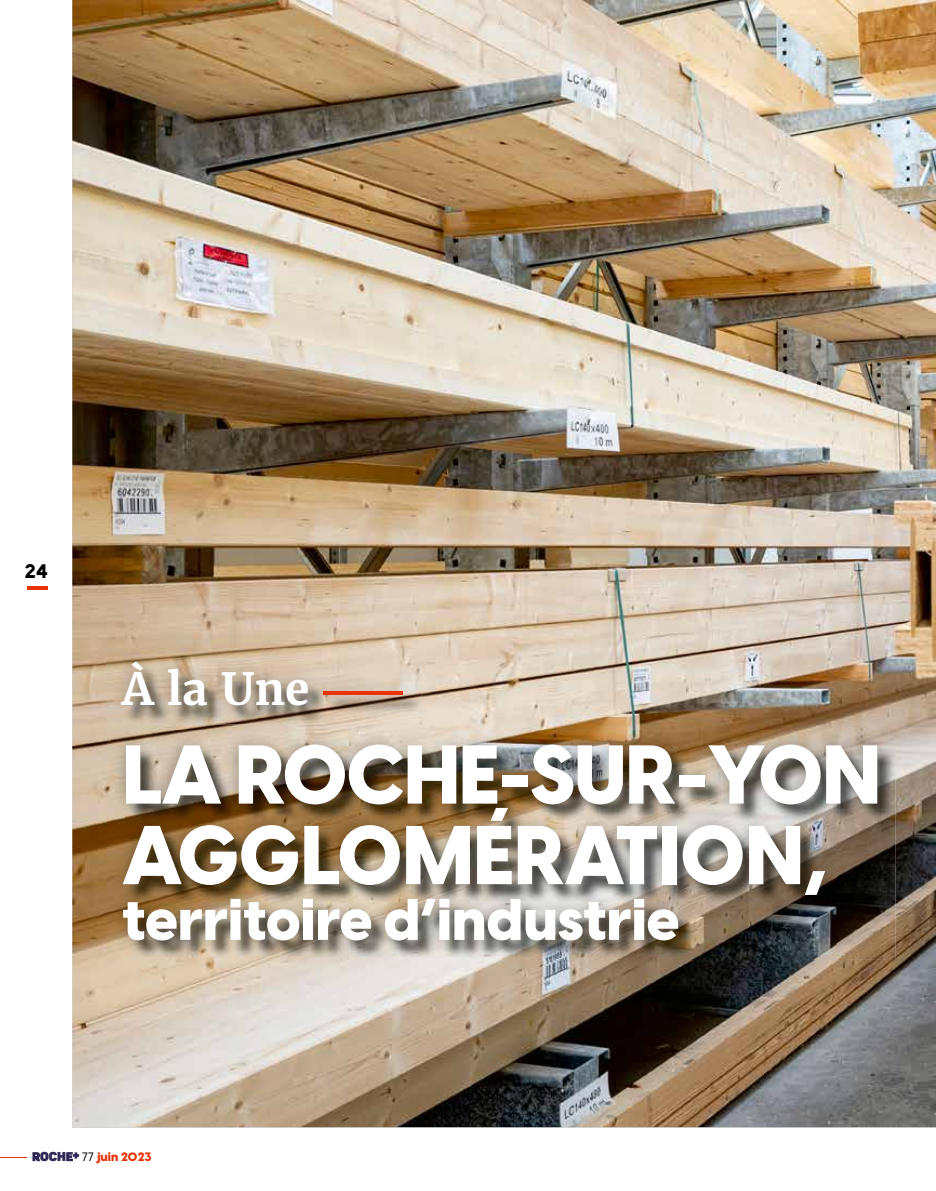
<style>
.page{position:relative;width:936px;height:1191px;background:#fff}
.page>*{position:absolute;margin:0;border:0;box-sizing:border-box;transform-origin:0 0}
.t1{font:800 82.05px/80.6px "Visby CF";letter-spacing:-.01em;color:#fff}
.t2{font:800 57.75px "Visby CF";color:#fff}
.t3{font:700 44.25px "Merriweather";color:#fff}
.t4{font:19.5px "Arya Single";color:#000}
.t5{font:800 12.75px "Panton";color:#2f2857}
.t6{font:800 12px "Visby CF";letter-spacing:.01em;color:#e93208}
.s1{font-weight:500;color:#000}
</style>
<div class="page">
<img style="left:72px;top:0;width:863px;height:1127px">
<img style="left:844px;top:747px;width:51px;height:212px">
<img style="left:125px;top:953px;width:719px;height:6px">
<img style="left:107px;top:730px;width:781px;height:44px">
<img style="left:107px;top:774px;width:18px;height:179px">
<img style="left:125px;top:747px;width:763px;height:206px">
<img style="left:123px;top:665px;width:299px;height:59px">
<img style="left:106px;top:648px;width:309px;height:70px">
<img style="left:123px;top:665px;width:292px;height:53px">
<hr style="left:323px;top:691px;width:80px;height:4px;background:#e93208">
<svg style="left:66px;top:1152px;width:13px;height:9px"></svg>
<svg style="left:0;top:1152px;width:40px;height:9px"></svg>
<hr style="left:27px;top:586px;width:21px;height:4px;background:#e93208">
<p class="t4" style="left:25px;top:559px;width:25px">24</p>
<p class="t3" style="left:122px;top:660px;width:189px">À la Une</p>
<p class="t1" style="left:122px;top:735px;width:759px">LA ROCHE-SUR-YON<br>AGGLOMÉRATION,</p>
<p class="t2" style="left:122px;top:881px;width:558px">territoire d’industrie</p>
<p class="t5" style="left:40px;top:1148px;width:27px">OCH</p>
<p class="t6" style="left:82px;top:1149px;width:71px"><span class="s1">77</span> juin 2023</p>
</div>
